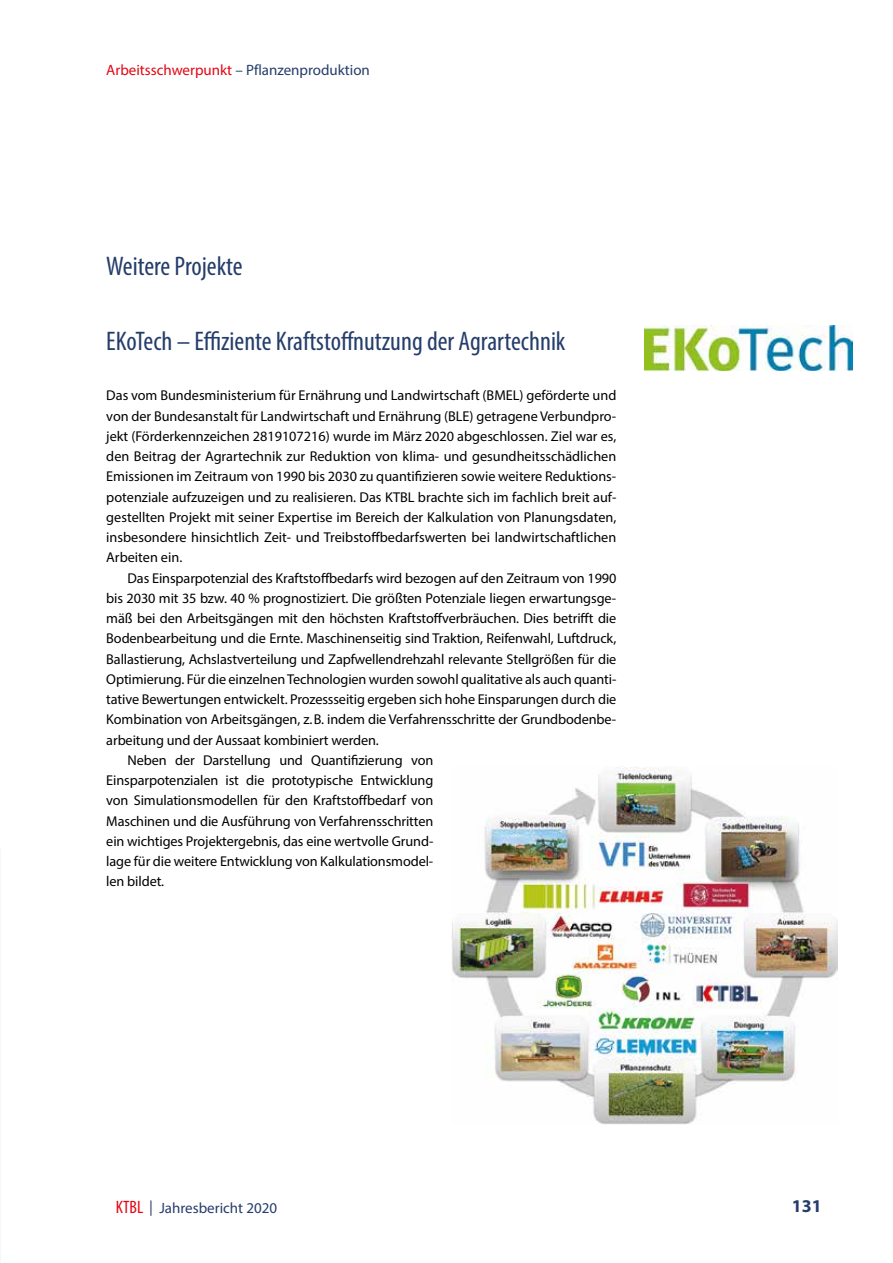
<style>
.page{position:relative;width:893px;height:1263px;background:#fff}
.page>*{position:absolute;margin:0;border:0;box-sizing:border-box;transform-origin:0 0}
.t1{font:condensed 27px "Myriad Pro";color:#253d6b}
.t2{font:700 18px "Myriad Pro";color:#253d6b}
.t3{font:15px "Myriad Pro";color:#253d6b}
.t4{font:14.25px/20.2px "Myriad Pro";letter-spacing:-.01em;color:#000;text-align:justify}
.s1{color:#e30613}
.s2{font-stretch:condensed;font-size:18px;color:#e30613}
.s3{font-family:"Rotis Sans Serif Pro"}
</style>
<div class="page">
<img style="left:644px;top:325px;width:208px;height:45px">
<img style="left:451px;top:767px;width:386px;height:358px">
<p class="t3" style="left:106px;top:61px;width:265px"><span class="s1">Arbeitsschwerpunkt</span> – Pflanzenproduktion</p>
<h1 class="t1" style="left:106px;top:250px;width:138px">Weitere Projekte</h1>
<h1 class="t1" style="left:106px;top:325px;width:461px">EKoTech – Effiziente Kraftstoffnutzung der Agrartechnik</h1>
<p class="t4" style="left:106px;top:385px;width:512px">Das vom Bundesministerium für Ernährung und Landwirtschaft (BMEL) geförderte und von der Bundesanstalt für Landwirtschaft und Ernährung (BLE) getragene Verbundpro&shy;jekt (Förderkennzeichen 2819107216) wurde im März 2020 abgeschlossen. Ziel war es, den Beitrag der Agrartechnik zur Reduktion von klima- und gesundheitsschädlichen Emissionen im Zeitraum von 1990 bis 2030 zu quantifizieren sowie weitere Reduktions&shy;potenziale aufzuzeigen und zu realisieren. Das KTBL brachte sich im fachlich breit auf&shy;gestellten Projekt mit seiner Expertise im Bereich der Kalkulation von Planungsdaten, insbesondere hinsichtlich Zeit- und Treibstoffbedarfswerten bei landwirtschaftlichen Arbeiten ein.</p>
<p class="t4" style="left:128px;top:567px;width:490px">Das Einsparpotenzial des Kraftstoffbedarfs wird bezogen auf den Zeitraum von 1990</p>
<p class="t4" style="left:106px;top:588px;width:511px">bis 2030 mit 35 bzw. 40 % prognostiziert. Die größten Potenziale liegen erwartungsge-</p>
<p class="t4" style="left:106px;top:608px;width:511px">mäß bei den Arbeitsgängen mit den höchsten Kraftstoffverbräuchen. Dies betrifft die</p>
<p class="t4" style="left:106px;top:628px;width:511px">Bodenbearbeitung und die Ernte. Maschinenseitig sind Traktion, Reifenwahl, Luftdruck,</p>
<p class="t4" style="left:106px;top:648px;width:512px">Ballastierung, Achslastverteilung und Zapfwellendrehzahl relevante Stellgrößen für die</p>
<p class="t4" style="left:106px;top:669px;width:512px">Optimierung. Für die einzelnen Technologien wurden sowohl qualitative als auch quanti-</p>
<p class="t4" style="left:106px;top:689px;width:512px">tative Bewertungen entwickelt. Prozessseitig ergeben sich hohe Einsparungen durch die</p>
<p class="t4" style="left:106px;top:709px;width:511px">Kombination von Arbeitsgängen, z.B. indem die Verfahrensschritte der Grundbodenbe-</p>
<p class="t4" style="left:106px;top:729px;width:274px">arbeitung und der Aussaat kombiniert werden.</p>
<p class="t4" style="left:128px;top:750px;width:307px">Neben der Darstellung und Quantifizierung von</p>
<p class="t4" style="left:106px;top:770px;width:329px">Einsparpotenzialen ist die prototypische Entwicklung</p>
<p class="t4" style="left:106px;top:790px;width:329px">von Simulationsmodellen für den Kraftstoffbedarf von</p>
<p class="t4" style="left:106px;top:810px;width:329px">Maschinen und die Ausführung von Verfahrensschritten</p>
<p class="t4" style="left:106px;top:831px;width:329px">ein wichtiges Projektergebnis, das eine wertvolle Grund-</p>
<p class="t4" style="left:106px;top:851px;width:328px">lage für die weitere Entwicklung von Kalkulationsmodel-</p>
<p class="t4" style="left:106px;top:871px;width:59px">len bildet.</p>
<p class="t3" style="left:116px;top:1199px;width:163px"><span class="s2">KTBL</span> <span class="s3">|</span> Jahresbericht 2020</p>
<p class="t2" style="left:792px;top:1194px;width:31px">131</p>
</div>
